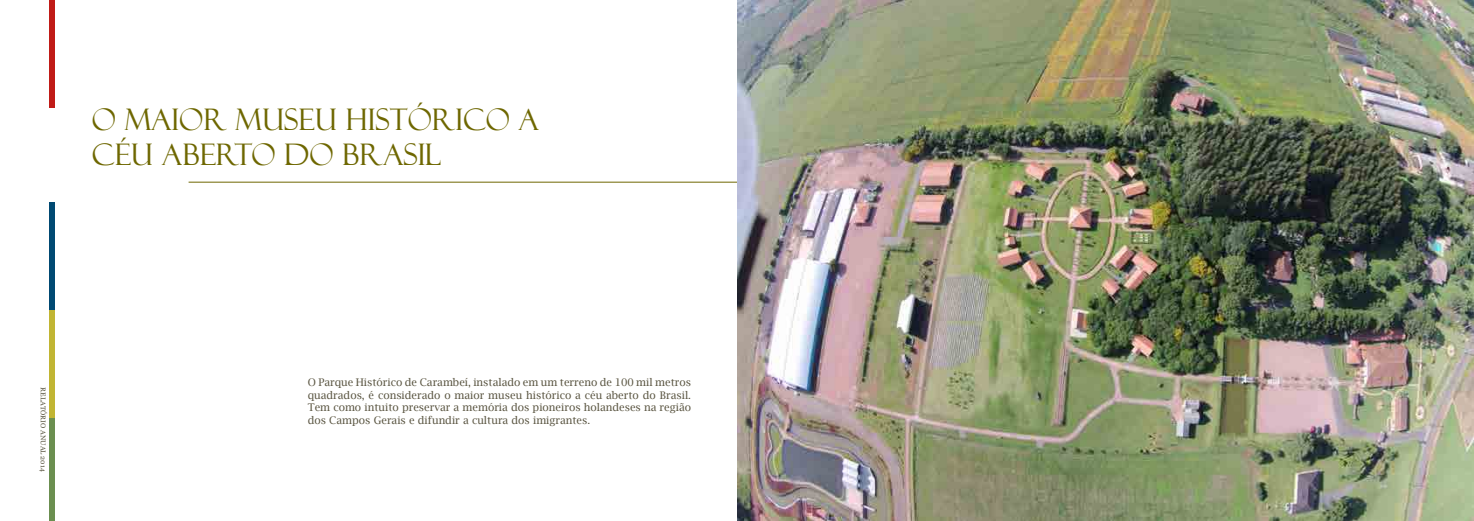
<style>
.page{position:relative;width:1474px;height:521px;background:#fff}
.page>*{position:absolute;margin:0;border:0;box-sizing:border-box;transform-origin:0 0}
.t1{font:29.75px/35.7px "Felix Titling";color:#6e6700}
.t2{font:10.5px/12.6px "Lucida Bright";color:#58533f;text-align:justify}
.t3{font:7px "Georgia";letter-spacing:.01em;color:#58533f}
</style>
<div class="page">
<div style="left:49px;top:0;width:5px;height:108px;background:#c01b17"></div>
<div style="left:49px;top:202px;width:5px;height:108px;background:#004972"></div>
<div style="left:49px;top:310px;width:5px;height:108px;background:#c1b533"></div>
<div style="left:49px;top:418px;width:5px;height:103px;background:#6b8f50"></div>
<hr style="left:189px;top:182px;width:548px;height:1px;background:#6e6700">
<img style="left:737px;top:0;width:736px;height:521px">
<h1 class="t1" style="left:92px;top:102px;width:449px">O MAIOR MUSEU HISTÓRICO A<br>CÉU ABERTO DO BRASIL</h1>
<p class="t3" style="left:48px;top:387px;width:86px;rotate:90deg">RELATÓRIO ANUAL 2014</p>
<p class="t2" style="left:308px;top:376px;width:385px">O Parque Histórico de Carambeí, instalado em um terreno de 100 mil metros quadrados, é considerado o maior museu histórico a céu aberto do Brasil.<br>Tem como intuito preservar a memória dos pioneiros holandeses na região dos Campos Gerais e difundir a cultura dos imigrantes.</p>
</div>
